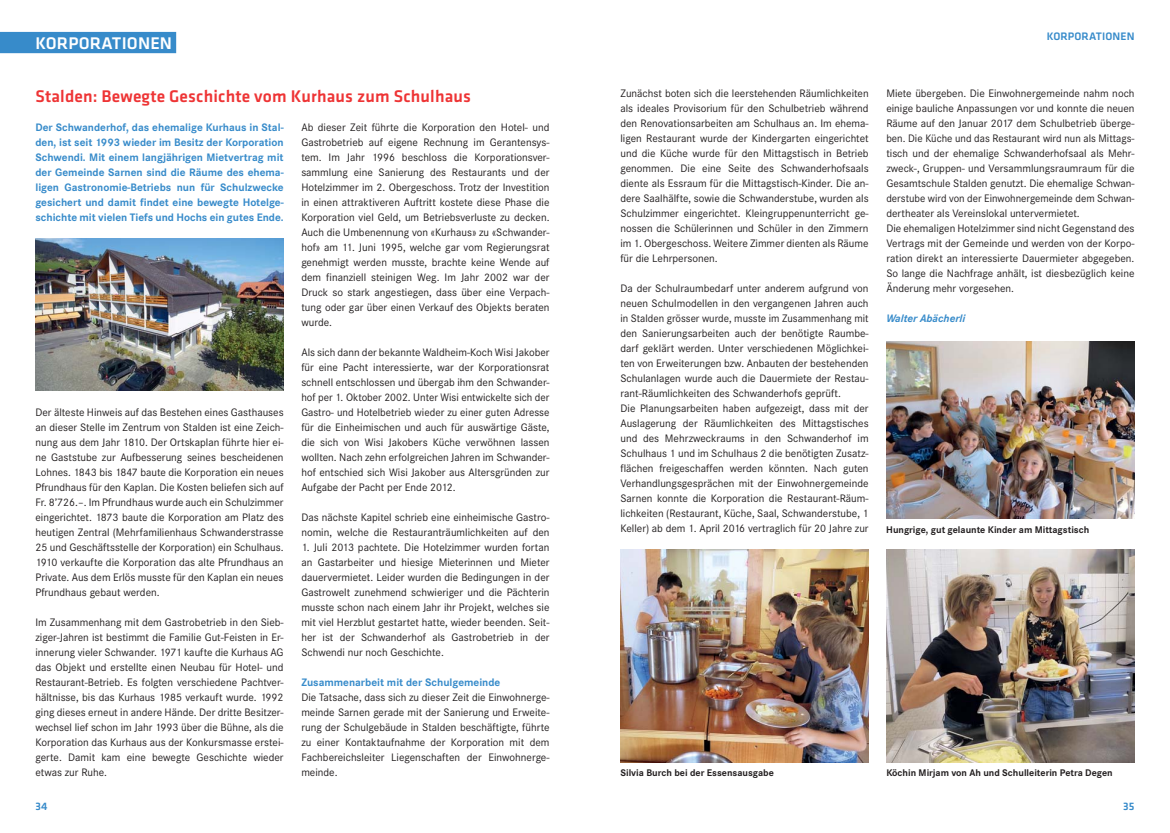
<style>
.page{position:relative;width:1170px;height:833px;background:#fff}
.page>*{position:absolute;margin:0;border:0;box-sizing:border-box;transform-origin:0 0}
.t1{font:500 17.5px "Klavika";letter-spacing:.01em;color:#ee3435}
.t2{font:500 17.5px "Klavika";letter-spacing:.01em;color:#fff}
.t3{font:11.25px/15px "Corporate S";color:#231f20;text-align:justify}
.t4{font:700 11.25px/15px "Corporate S";color:#378bca;text-align:justify}
.t5{font:500 11.25px "Klavika";letter-spacing:.01em;color:#378bca}
.t6{font:italic 700 11.25px "Corporate S";color:#378bca}
.t7{font:700 10px "Corporate S";color:#231f20}
</style>
<div class="page">
<div style="left:0;top:32px;width:176px;height:21px;background:#378bca"></div>
<img style="left:35px;top:238px;width:248px;height:152px">
<img style="left:886px;top:549px;width:248px;height:213px">
<img style="left:886px;top:341px;width:248px;height:177px">
<img style="left:620px;top:549px;width:248px;height:213px">
<h1 class="t2" style="left:35px;top:36px;width:138px">KORPORATIONEN</h1>
<h1 class="t1" style="left:35px;top:89px;width:437px">Stalden: Bewegte Geschichte vom Kurhaus zum Schulhaus</h1>
<p class="t4" style="left:35px;top:121px;width:250px">Der Schwanderhof, das ehemalige Kurhaus in Stal&shy;den, ist seit 1993 wieder im Besitz der Korporation Schwendi. Mit einem langjährigen Mietvertrag mit der Gemeinde Sarnen sind die Räume des ehema&shy;ligen Gastronomie-Betriebs nun für Schulzwecke gesichert und damit findet eine bewegte Hotelge&shy;schichte mit vielen Tiefs und Hochs ein gutes Ende.</p>
<p class="t3" style="left:301px;top:120px;width:250px">Ab dieser Zeit führte die Korporation den Hotel- und Gastrobetrieb auf eigene Rechnung im Gerantensys&shy;tem. Im Jahr 1996 beschloss die Korporationsver&shy;sammlung eine Sanierung des Restaurants und der Hotelzimmer im 2. Obergeschoss. Trotz der Investition in einen attraktiveren Auftritt kostete diese Phase die Korporation viel Geld, um Betriebsverluste zu decken.<br>Auch die Umbenennung von «Kurhaus» zu «Schwander&shy;hof» am 11. Juni 1995, welche gar vom Regierungsrat genehmigt werden musste, brachte keine Wende auf dem finanziell steinigen Weg. Im Jahr 2002 war der Druck so stark angestiegen, dass über eine Verpach&shy;tung oder gar über einen Verkauf des Objekts beraten wurde.</p>
<p class="t3" style="left:301px;top:345px;width:250px">Als sich dann der bekannte Waldheim-Koch Wisi Jakober für eine Pacht interessierte, war der Korporationsrat schnell entschlossen und übergab ihm den Schwander&shy;hof per 1. Oktober 2002. Unter Wisi entwickelte sich der Gastro- und Hotelbetrieb wieder zu einer guten Adresse für die Einheimischen und auch für auswärtige Gäste, die sich von Wisi Jakobers Küche verwöhnen lassen wollten. Nach zehn erfolgreichen Jahren im Schwander&shy;hof entschied sich Wisi Jakober aus Altersgründen zur Aufgabe der Pacht per Ende 2012.</p>
<p class="t3" style="left:301px;top:511px;width:250px">Das nächste Kapitel schrieb eine einheimische Gastro&shy;nomin, welche die Restauranträumlichkeiten auf den</p>
<p class="t3" style="left:301px;top:541px;width:250px">1. Juli 2013 pachtete. Die Hotelzimmer wurden fortan an Gastarbeiter und hiesige Mieterinnen und Mieter dauervermietet. Leider wurden die Bedingungen in der Gastrowelt zunehmend schwieriger und die Pächterin musste schon nach einem Jahr ihr Projekt, welches sie mit viel Herzblut gestartet hatte, wieder beenden. Seit&shy;her ist der Schwanderhof als Gastrobetrieb in der Schwendi nur noch Geschichte.</p>
<p class="t4" style="left:301px;top:676px;width:200px">Zusammenarbeit mit der Schulgemeinde</p>
<p class="t3" style="left:301px;top:691px;width:250px">Die Tatsache, dass sich zu dieser Zeit die Einwohnerge&shy;meinde Sarnen gerade mit der Sanierung und Erweite&shy;rung der Schulgebäude in Stalden beschäftigte, führte zu einer Kontaktaufnahme der Korporation mit dem Fachbereichsleiter Liegenschaften der Einwohnerge&shy;meinde.</p>
<p class="t3" style="left:35px;top:406px;width:250px">Der älteste Hinweis auf das Bestehen eines Gasthauses an dieser Stelle im Zentrum von Stalden ist eine Zeich&shy;nung aus dem Jahr 1810. Der Ortskaplan führte hier ei&shy;ne Gaststube zur Aufbesserung seines bescheidenen Lohnes. 1843 bis 1847 baute die Korporation ein neues Pfrundhaus für den Kaplan. Die Kosten beliefen sich auf Fr. 8’726.–. Im Pfrundhaus wurde auch ein Schulzimmer eingerichtet. 1873 baute die Korporation am Platz des heutigen Zentral (Mehrfamilienhaus Schwanderstrasse 25 und Geschäftsstelle der Korporation) ein Schulhaus.<br>1910 verkaufte die Korporation das alte Pfrundhaus an Private. Aus dem Erlös musste für den Kaplan ein neues Pfrundhaus gebaut werden.</p>
<p class="t3" style="left:35px;top:616px;width:250px">Im Zusammenhang mit dem Gastrobetrieb in den Sieb&shy;ziger-Jahren ist bestimmt die Familie Gut-Feisten in Er&shy;innerung vieler Schwander. 1971 kaufte die Kurhaus AG das Objekt und erstellte einen Neubau für Hotel- und Restaurant-Betrieb. Es folgten verschiedene Pachtver&shy;hältnisse, bis das Kurhaus 1985 verkauft wurde. 1992 ging dieses erneut in andere Hände. Der dritte Besitzer&shy;wechsel lief schon im Jahr 1993 über die Bühne, als die Korporation das Kurhaus aus der Konkursmasse erstei&shy;gerte. Damit kam eine bewegte Geschichte wieder etwas zur Ruhe.</p>
<p class="t5" style="left:35px;top:801px;width:14px">34</p>
<p class="t5" style="left:1046px;top:32px;width:89px">KORPORATIONEN</p>
<p class="t3" style="left:620px;top:87px;width:250px">Zunächst boten sich die leerstehenden Räumlichkeiten als ideales Provisorium für den Schulbetrieb während den Renovationsarbeiten am Schulhaus an. Im ehema&shy;ligen Restaurant wurde der Kindergarten eingerichtet und die Küche wurde für den Mittagstisch in Betrieb genommen. Die eine Seite des Schwanderhofsaals diente als Essraum für die Mittagstisch-Kinder. Die an&shy;dere Saalhälfte, sowie die Schwanderstube, wurden als Schulzimmer eingerichtet. Kleingruppenunterricht ge&shy;nossen die Schülerinnen und Schüler in den Zimmern im 1. Obergeschoss. Weitere Zimmer dienten als Räume für die Lehrpersonen.</p>
<p class="t3" style="left:620px;top:282px;width:250px;text-align:left">Da der Schulraumbedarf unter anderem aufgrund von neuen Schulmodellen in den vergangenen Jahren auch in Stalden grösser wurde, musste im Zusammenhang mit den Sanierungsarbeiten auch der benötigte Raumbe&shy;darf geklärt werden. Unter verschiedenen Möglichkei&shy;ten von Erweiterungen bzw. Anbauten der bestehenden Schulanlagen wurde auch die Dauermiete der Restau&shy;rant-Räumlichkeiten des Schwanderhofs geprüft.<br>Die Planungsarbeiten haben aufgezeigt, dass mit der Auslagerung der Räumlichkeiten des Mittagstisches und des Mehrzweckraums in den Schwanderhof im Schulhaus 1 und im Schulhaus 2 die benötigten Zusatz&shy;flächen freigeschaffen werden könnten. Nach guten Verhandlungsgesprächen mit der Einwohnergemeinde Sarnen konnte die Korporation die Restaurant-Räum&shy;lichkeiten (Restaurant, Küche, Saal, Schwanderstube, 1<br>Keller) ab dem 1. April 2016 vertraglich für 20 Jahre zur</p>
<p class="t3" style="left:886px;top:87px;width:250px;text-align:left">Miete übergeben. Die Einwohnergemeinde nahm noch einige bauliche Anpassungen vor und konnte die neuen Räume auf den Januar 2017 dem Schulbetrieb überge&shy;ben. Die Küche und das Restaurant wird nun als Mittags&shy;tisch und der ehemalige Schwanderhofsaal als Mehr&shy;zweck-, Gruppen- und Versammlungsraumraum für die Gesamtschule Stalden genutzt. Die ehemalige Schwan&shy;derstube wird von der Einwohnergemeinde dem Schwan&shy;dertheater als Vereinslokal untervermietet.<br>Die ehemaligen Hotelzimmer sind nicht Gegenstand des Vertrags mit der Gemeinde und werden von der Korpo&shy;ration direkt an interessierte Dauermieter abgegeben.<br>So lange die Nachfrage anhält, ist diesbezüglich keine Änderung mehr vorgesehen.</p>
<p class="t6" style="left:886px;top:315px;width:80px">Walter Abächerli</p>
<p class="t7" style="left:886px;top:525px;width:204px">Hungrige, gut gelaunte Kinder am Mittagstisch</p>
<p class="t7" style="left:620px;top:769px;width:155px">Silvia Burch bei der Essensausgabe</p>
<p class="t7" style="left:886px;top:769px;width:228px">Köchin Mirjam von Ah und Schulleiterin Petra Degen</p>
<p class="t5" style="left:1123px;top:801px;width:13px">35</p>
</div>
